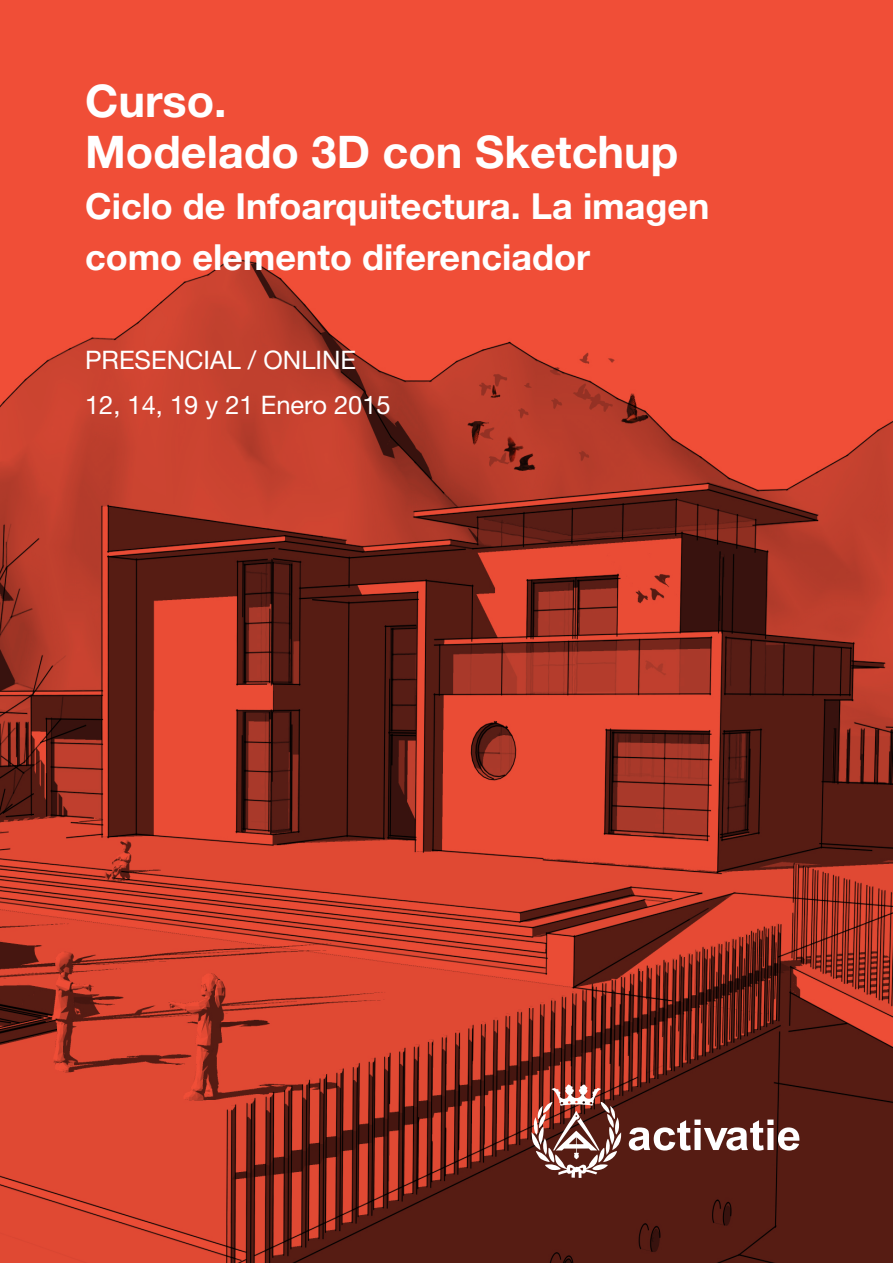
<style>
.page{position:relative;width:893px;height:1263px;background:#fff}
.page>*{position:absolute;margin:0;border:0;box-sizing:border-box;transform-origin:0 0}
.t1{font:700 45px/51px "Helvetica Neue LT Std";color:#fff}
.t2{font:700 36px/51px "Helvetica Neue LT Std";color:#fff}
.t3{font:25.5px/45px "Helvetica Neue LT Std";color:#fff}
</style>
<div class="page">
<img style="left:0;top:0;width:893px;height:1263px">
<svg style="left:629px;top:1119px;width:170px;height:31px"></svg>
<svg style="left:531px;top:1084px;width:90px;height:94px"></svg>
<p class="t1" style="left:85px;top:75px;width:595px">Curso.<br>Modelado 3D con Sketchup</p>
<p class="t2" style="left:85px;top:180px;width:626px">Ciclo de Infoarquitectura. La imagen como elemento diferenciador</p>
<p class="t3" style="left:85px;top:337px;width:307px">PRESENCIAL / ONLINE<br>12, 14, 19 y 21 Enero 2015</p>
</div>
